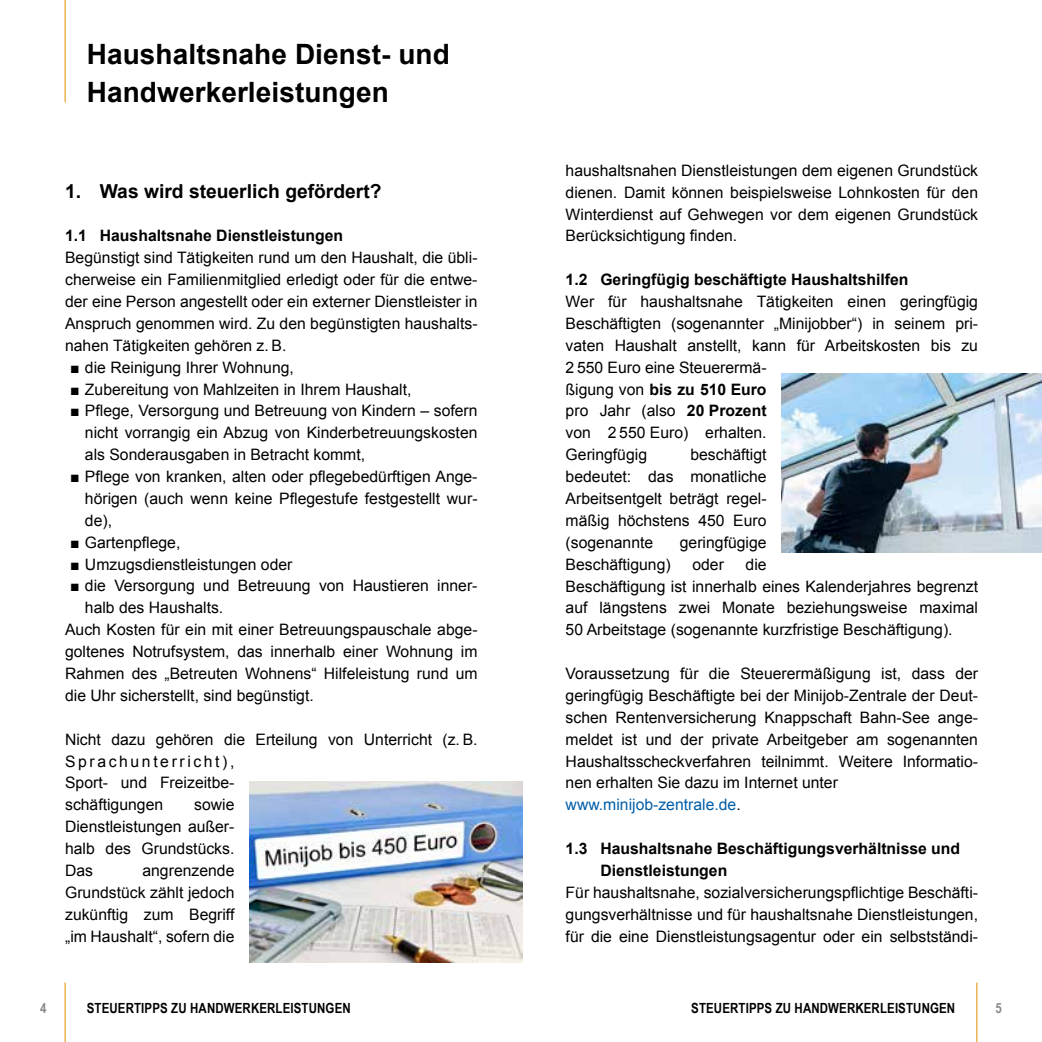
<style>
.page{position:relative;width:1042px;height:1042px;background:#fff}
.page>*{position:absolute;margin:0;border:0;box-sizing:border-box;transform-origin:0 0}
.t1{font:700 28px/38.5px "Arial";letter-spacing:.005em;color:#000}
.t2{font:700 19.25px "Arial";color:#000}
.t3{font:15.75px/21.9px "Arial";color:#000;text-align:justify}
.t4{font:700 15.75px/21.9px "Arial";color:#000}
.t5{font:700 14px "Arial Narrow";letter-spacing:.01em;color:#000}
.t6{font:700 14px "Arial Narrow";color:#87888a}
.s1{font-weight:700}
.s2{color:#005ea8}
</style>
<div class="page">
<hr style="left:65px;top:982px;width:1px;height:60px;background:#e29000">
<hr style="left:976px;top:982px;width:1px;height:60px;background:#e29000">
<hr style="left:65px;top:0;width:1px;height:102px;background:#e29000">
<img style="left:781px;top:373px;width:261px;height:179px">
<img style="left:249px;top:781px;width:273px;height:181px">
<h1 class="t1" style="left:87px;top:36px;width:364px">Haushaltsnahe Dienst- und<br>Handwerkerleistungen</h1>
<p class="t2" style="left:65px;top:178px;width:318px">1. Was wird steuerlich gefördert?</p>
<p class="t4" style="left:65px;top:225px;width:280px">1.1 Haushaltsnahe Dienstleistungen</p>
<p class="t3" style="left:65px;top:247px;width:414px">Begünstigt sind Tätigkeiten rund um den Haushalt, die übli&shy;cherweise ein Familienmitglied erledigt oder für die entwe&shy;der eine Person angestellt oder ein externer Dienstleister in Anspruch genommen wird. Zu den begünstigten haushalts&shy;nahen Tätigkeiten gehören z. B.</p>
<p class="t3" style="left:70px;top:356px;width:225px">■ die Reinigung Ihrer Wohnung,</p>
<p class="t3" style="left:70px;top:378px;width:343px">■ Zubereitung von Mahlzeiten in Ihrem Haushalt,</p>
<p class="t3" style="left:85px;top:400px;width:394px;text-indent:-15px">■ Pflege, Versorgung und Betreuung von Kindern – sofern nicht vorrangig ein Abzug von Kinderbetreuungskosten als Sonderausgaben in Betracht kommt,</p>
<p class="t3" style="left:85px;top:466px;width:394px;text-indent:-15px">■ Pflege von kranken, alten oder pflegebedürftigen Ange&shy;hörigen (auch wenn keine Pflegestufe festgestellt wur&shy;de),</p>
<p class="t3" style="left:70px;top:531px;width:112px">■ Gartenpflege,</p>
<p class="t3" style="left:70px;top:553px;width:224px">■ Umzugsdienstleistungen oder</p>
<p class="t3" style="left:70px;top:575px;width:409px">■ die Versorgung und Betreuung von Haustieren inner-</p>
<p class="t3" style="left:85px;top:597px;width:140px">halb des Haushalts.</p>
<p class="t3" style="left:65px;top:619px;width:414px">Auch Kosten für ein mit einer Betreuungspauschale abge-</p>
<p class="t3" style="left:65px;top:641px;width:414px">goltenes Notrufsystem, das innerhalb einer Wohnung im</p>
<p class="t3" style="left:65px;top:663px;width:414px">Rahmen des „Betreuten Wohnens“ Hilfeleistung rund um</p>
<p class="t3" style="left:65px;top:684px;width:250px">die Uhr sicherstellt, sind begünstigt.</p>
<p class="t3" style="left:65px;top:728px;width:414px;text-align:left">Nicht dazu gehören die Erteilung von Unterricht (z. B.<br>Sprachunterricht),<br>Sport- und Freizeitbe-<br>schäftigungen</p>
<p class="t3" style="left:65px;top:794px;width:171px;text-indent:129px">sowie Dienstleistungen außer&shy;halb des Grundstücks.<br>Das</p>
<p class="t3" style="left:65px;top:859px;width:171px;text-indent:77px">angrenzende Grundstück zählt jedoch zukünftig zum Begriff „im Haushalt“, sofern die</p>
<p class="t3" style="left:566px;top:159px;width:414px">haushaltsnahen Dienstleistungen dem eigenen Grundstück dienen. Damit können beispielsweise Lohnkosten für den Winterdienst auf Gehwegen vor dem eigenen Grundstück Berücksichtigung finden.</p>
<p class="t4" style="left:566px;top:269px;width:344px">1.2 Geringfügig beschäftigte Haushaltshilfen</p>
<p class="t3" style="left:566px;top:291px;width:414px;text-align:left">Wer für haushaltsnahe Tätigkeiten einen geringfügig Beschäftigten (sogenannter „Minijobber“) in seinem pri&shy;vaten Haushalt anstellt, kann für Arbeitskosten bis zu 2 550 Euro eine Steuerermä-<br>ßigung von <span class="s1">bis zu 510 Euro<br></span>pro Jahr (also <span class="s1">20 Prozent<br></span>von 2 550 Euro) erhalten.<br>Geringfügig</p>
<p class="t3" style="left:566px;top:444px;width:202px;text-indent:125px">beschäftigt bedeutet: das monatliche Arbeitsentgelt beträgt regel&shy;mäßig höchstens 450 Euro (sogenannte</p>
<p class="t3" style="left:680px;top:531px;width:88px">geringfügige</p>
<p class="t3" style="left:566px;top:553px;width:107px">Beschäftigung)</p>
<p class="t3" style="left:692px;top:553px;width:33px">oder</p>
<p class="t3" style="left:566px;top:553px;width:414px;text-align:left;text-indent:180px">die<br>Beschäftigung ist innerhalb eines Kalenderjahres begrenzt auf längstens zwei Monate beziehungsweise maximal 50 Arbeitstage (sogenannte kurzfristige Beschäftigung).</p>
<p class="t3" style="left:566px;top:663px;width:414px;text-align:left">Voraussetzung für die Steuerermäßigung ist, dass der geringfügig Beschäftigte bei der Minijob-Zentrale der Deut&shy;schen Rentenversicherung Knappschaft Bahn-See ange&shy;meldet ist und der private Arbeitgeber am sogenannten Haushaltsscheckverfahren teilnimmt. Weitere Informatio&shy;nen erhalten Sie dazu im Internet unter <span class="s2">www.minijob-zentrale.de</span>.</p>
<p class="t4" style="left:600px;top:838px;width:361px;text-indent:-35px">1.3 Haushaltsnahe Beschäftigungsverhältnisse und<br>Dienstleistungen</p>
<p class="t3" style="left:566px;top:881px;width:414px">Für haushaltsnahe, sozialversicherungspflichtige Beschäfti&shy;gungsverhältnisse und für haushaltsnahe Dienstleistungen, für die eine Dienstleistungsagentur oder ein selbstständi-</p>
<p class="t6" style="left:40px;top:997px;width:8px">4</p>
<p class="t5" style="left:87px;top:997px;width:265px">STEUERTIPPS ZU HANDWERKERLEISTUNGEN</p>
<p class="t5" style="left:691px;top:997px;width:265px">STEUERTIPPS ZU HANDWERKERLEISTUNGEN</p>
<p class="t6" style="left:995px;top:997px;width:8px">5</p>
</div>
